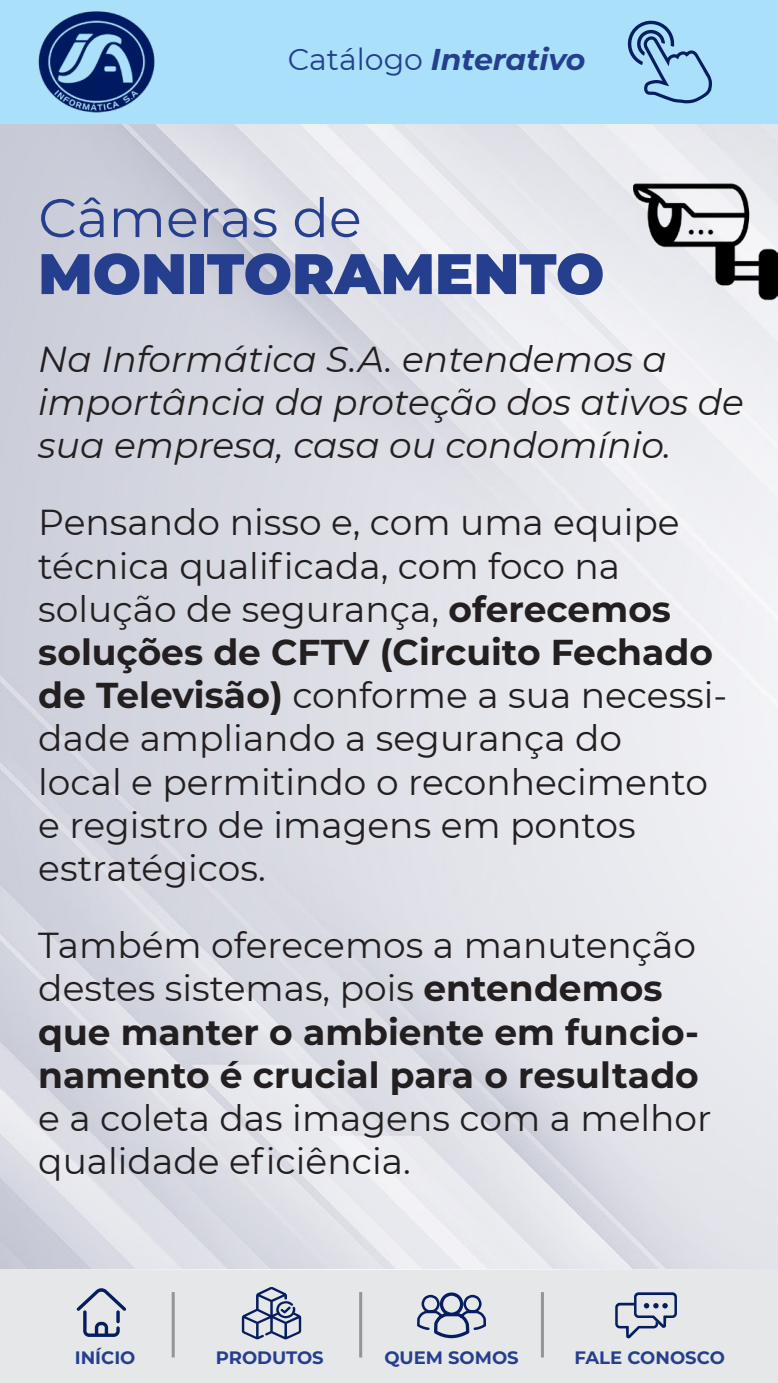
<style>
.page{position:relative;width:778px;height:1383px;background:#fff}
.page>*{position:absolute;margin:0;border:0;box-sizing:border-box;transform-origin:0 0}
.t1{font:900 57px "Montserrat";color:#253f8e}
.t2{font:54px "Montserrat";color:#253f8e}
.t3{font:36px/43.2px "Montserrat";color:#231f20}
.t4{font:700 36px/43.2px "Montserrat";color:#231f20}
.t5{font:italic 36px/43.2px "Montserrat";color:#231f20}
.t6{font:italic 700 30px "Montserrat";color:#253f8e}
.t7{font:700 18px "Montserrat";color:#253f8e}
.s1{font-weight:400;font-style:normal}
.s2{font-weight:700}
.s3{font-weight:400}
</style>
<div class="page">
<div style="left:0;top:0;width:777px;height:124px;background:#aae0f9"></div>
<svg style="left:627px;top:20px;width:84px;height:83px"></svg>
<img style="left:38px;top:11px;width:117px;height:102px">
<div style="left:0;top:1270px;width:777px;height:113px;background:#e6e7e9"></div>
<svg style="left:77px;top:1288px;width:49px;height:49px"></svg>
<svg style="left:242px;top:1287px;width:59px;height:52px"></svg>
<svg style="left:417px;top:1292px;width:69px;height:46px"></svg>
<hr style="left:172px;top:1292px;width:3px;height:65px;background:#939598">
<hr style="left:359px;top:1292px;width:3px;height:65px;background:#939598">
<hr style="left:540px;top:1292px;width:3px;height:65px;background:#939598">
<svg style="left:615px;top:1292px;width:61px;height:46px"></svg>
<img style="left:633px;top:169px;width:144px;height:144px">
<p class="t6" style="left:288px;top:37px;width:299px"><span class="s1">Catálogo</span> Interativo</p>
<h2 class="t2" style="left:38px;top:181px;width:325px">Câmeras de</h2>
<h1 class="t1" style="left:38px;top:231px;width:567px">MONITORAMENTO</h1>
<p class="t5" style="left:38px;top:336px;width:707px">Na Informática S.A. entendemos a importância da proteção dos ativos de sua empresa, casa ou condomínio.</p>
<p class="t3" style="left:38px;top:500px;width:690px">Pensando nisso e, com uma equipe técnica qualificada, com foco na solução de segurança, <span class="s2">oferecemos soluções de CFTV (Circuito Fechado de Televisão)</span> conforme a sua necessi&shy;dade ampliando a segurança do<br>local e permitindo o reconhecimento e registro de imagens em pontos estratégicos.</p>
<p class="t4" style="left:38px;top:922px;width:662px"><span class="s3">Também oferecemos a manutenção destes sistemas, pois</span> entendemos que manter o ambiente em funcio&shy;namento é crucial para o resultado</p>
<p class="t3" style="left:38px;top:1095px;width:674px">e a coleta das imagens com a melhor qualidade eficiência.</p>
<p class="t7" style="left:75px;top:1344px;width:62px">INÍCIO</p>
<p class="t7" style="left:216px;top:1344px;width:109px">PRODUTOS</p>
<p class="t7" style="left:384px;top:1344px;width:136px">QUEM SOMOS</p>
<p class="t7" style="left:574px;top:1344px;width:152px">FALE CONOSCO</p>
</div>
